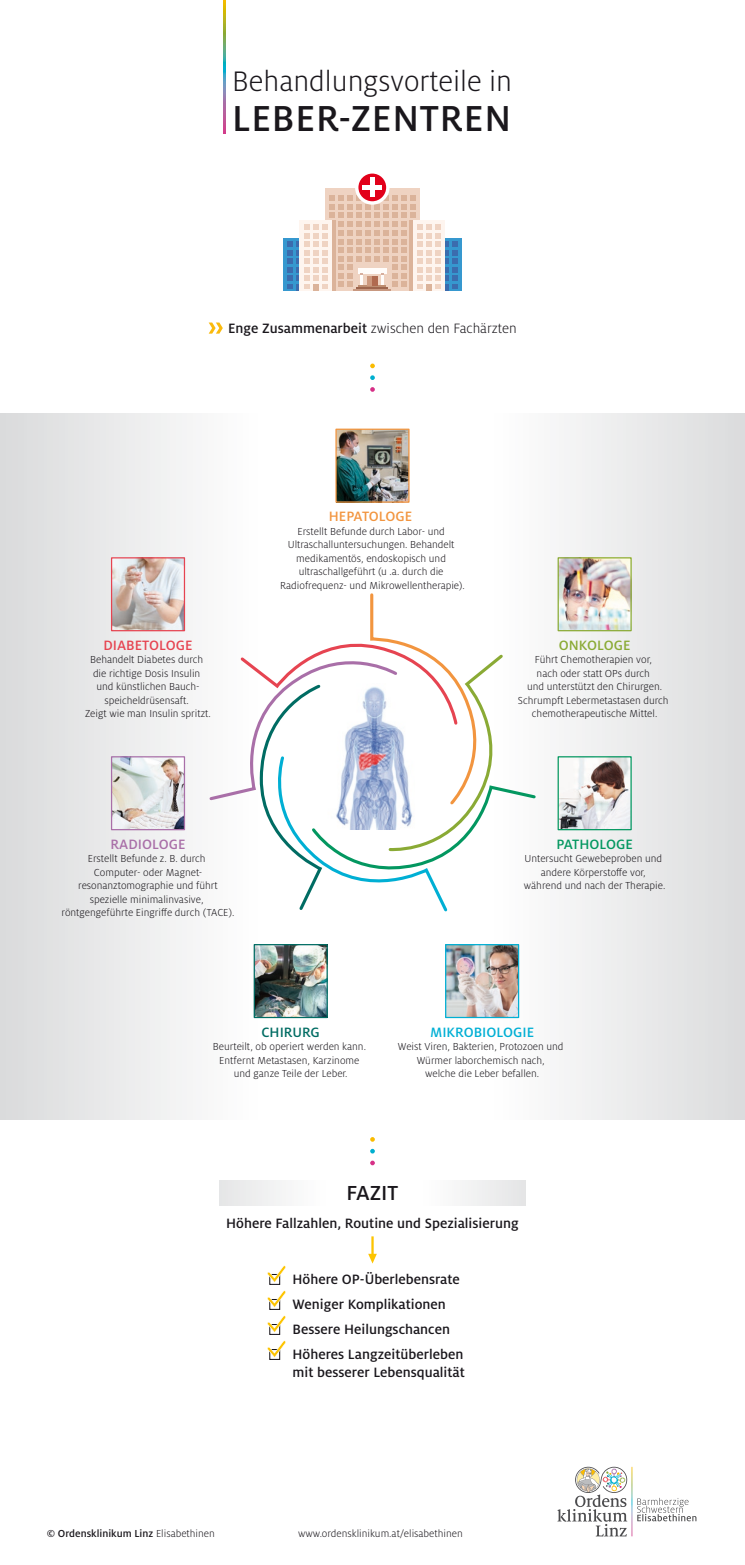
<style>
.page{position:relative;width:745px;height:1565px;background:#fff}
.page>*{position:absolute;margin:0;border:0;box-sizing:border-box;transform-origin:0 0}
.t1{font:500 40px "Milo OT";letter-spacing:.02em;color:#1a171c}
.t2{font:300 31.25px "Milo OT";color:#1a171c}
.t3{font:500 22.5px "Milo OT";color:#1a171c}
.t4{font:500 15px/25px "Milo OT";color:#1a171c}
.t5{font:300 15px "Milo OT";color:#1a171c}
.t6{font:500 15px "Milo OT";color:#00afd4}
.t7{font:500 15px "Milo OT";color:#e64451}
.t8{font:500 15px "Milo OT";color:#f2953f}
.t9{font:500 15px "Milo OT";color:#039760}
.t10{font:500 15px "Milo OT";color:#a96fa8}
.t11{font:500 15px "Milo OT";color:#8aaa35}
.t12{font:500 15px "Milo OT";color:#006c63}
.t13{font:300 11.25px/13.5px "Milo OT";color:#1a171c;text-align:center}
.t14{font:500 11.25px "Milo OT";color:#1a171c}
.s1{font-weight:500}
.s2{font-weight:300}
</style>
<div class="page">
<svg style="left:0;top:413px;width:744px;height:707px"></svg>
<svg style="left:208px;top:322px;width:15px;height:12px"></svg>
<img style="left:337px;top:430px;width:70px;height:71px">
<div style="left:335px;top:428px;width:74px;height:75px;border:1px solid #f2953f"></div>
<img style="left:559px;top:559px;width:70px;height:70px">
<div style="left:557px;top:557px;width:74px;height:74px;border:1px solid #8aaa35"></div>
<img style="left:559px;top:758px;width:70px;height:70px">
<div style="left:557px;top:756px;width:74px;height:74px;border:1px solid #039760"></div>
<img style="left:255px;top:946px;width:70px;height:70px">
<div style="left:253px;top:944px;width:74px;height:74px;border:1px solid #006c63"></div>
<img style="left:447px;top:946px;width:70px;height:70px">
<div style="left:445px;top:944px;width:74px;height:74px;border:1px solid #00afd4"></div>
<img style="left:113px;top:758px;width:70px;height:70px">
<div style="left:111px;top:756px;width:74px;height:74px;border:1px solid #a96fa8"></div>
<img style="left:113px;top:559px;width:70px;height:70px">
<div style="left:111px;top:557px;width:74px;height:74px;border:1px solid #e64451"></div>
<svg style="left:370px;top:363px;width:4px;height:5px"></svg>
<svg style="left:370px;top:375px;width:4px;height:5px"></svg>
<svg style="left:370px;top:387px;width:4px;height:5px"></svg>
<svg style="left:370px;top:1137px;width:4px;height:4px"></svg>
<svg style="left:370px;top:1148px;width:4px;height:5px"></svg>
<svg style="left:370px;top:1160px;width:4px;height:5px"></svg>
<svg style="left:223px;top:0;width:2px;height:133px"></svg>
<svg style="left:219px;top:1180px;width:306px;height:25px"></svg>
<hr style="left:371px;top:1236px;width:2px;height:24px;background:#fdc400">
<svg style="left:368px;top:1253px;width:8px;height:10px"></svg>
<div style="left:269px;top:1273px;width:11px;height:11px;border:1px solid #1a171c"></div>
<svg style="left:267px;top:1265px;width:19px;height:17px"></svg>
<div style="left:269px;top:1298px;width:11px;height:11px;border:1px solid #1a171c"></div>
<svg style="left:267px;top:1290px;width:19px;height:17px"></svg>
<div style="left:269px;top:1323px;width:11px;height:11px;border:1px solid #1a171c"></div>
<svg style="left:267px;top:1315px;width:19px;height:17px"></svg>
<div style="left:269px;top:1348px;width:11px;height:11px;border:1px solid #1a171c"></div>
<svg style="left:267px;top:1340px;width:19px;height:17px"></svg>
<svg style="left:557px;top:1466px;width:69px;height:70px"></svg>
<svg style="left:631px;top:1466px;width:1px;height:70px"></svg>
<svg style="left:637px;top:1497px;width:59px;height:24px"></svg>
<svg style="left:207px;top:592px;width:330px;height:322px"></svg>
<div style="left:282px;top:238px;width:33px;height:52px;background:#3698cf"></div>
<svg style="left:457px;top:238px;width:5px;height:52px"></svg>
<div style="left:324px;top:188px;width:33px;height:75px;background:#efd3c2"></div>
<div style="left:387px;top:188px;width:33px;height:75px;background:#efd3c2"></div>
<svg style="left:287px;top:196px;width:170px;height:94px"></svg>
<hr style="left:409px;top:220px;width:3px;height:70px;background:#dbb39a">
<svg style="left:355px;top:170px;width:34px;height:35px"></svg>
<div style="left:358px;top:174px;width:28px;height:27px;background:#e2001a;border-radius:50%"></div>
<hr style="left:370px;top:178px;width:4px;height:19px;background:#fff">
<div style="left:362px;top:185px;width:19px;height:5px;background:#fff"></div>
<h2 class="t2" style="left:232px;top:65px;width:281px">Behandlungsvorteile in</h2>
<h1 class="t1" style="left:232px;top:97px;width:280px">LEBER-ZENTREN</h1>
<h3 class="t5" style="left:228px;top:320px;width:290px"><span class="s1">Enge Zusammenarbeit</span> zwischen den Fachärzten</h3>
<h3 class="t7" style="left:103px;top:637px;width:90px">DIABETOLOGE</h3>
<p class="t13" style="left:85px;top:653px;width:127px">Behandelt Diabetes durch die richtige Dosis Insulin und künstlichen Bauch&shy;speicheldrüsensaft.<br>Zeigt wie man Insulin spritzt.</p>
<h3 class="t8" style="left:329px;top:508px;width:85px">HEPATOLOGE</h3>
<p class="t13" style="left:280px;top:525px;width:186px">Erstellt Befunde durch Labor- und Ultraschalluntersuchungen. Behandelt medikamentös, endoskopisch und ultraschallgeführt (u .a. durch die Radiofrequenz- und Mikrowellentherapie).</p>
<h3 class="t10" style="left:110px;top:836px;width:76px">RADIOLOGE</h3>
<p class="t13" style="left:62px;top:852px;width:174px">Erstellt Befunde z. B. durch<br>Computer- oder Magnet&shy;resonanztomographie und führt spezielle minimalinvasive, röntgengeführte Eingriffe durch (TACE).</p>
<h3 class="t11" style="left:558px;top:637px;width:73px">ONKOLOGE</h3>
<p class="t13" style="left:517px;top:653px;width:152px">Führt Chemotherapien vor,<br>nach oder statt OPs durch<br>und unterstützt den Chirurgen.<br>Schrumpft Lebermetastasen durch chemotherapeutische Mittel.</p>
<h3 class="t9" style="left:556px;top:836px;width:78px">PATHOLOGE</h3>
<p class="t13" style="left:523px;top:852px;width:143px">Untersucht Gewebeproben und andere Körperstoffe vor, während und nach der Therapie.</p>
<h3 class="t12" style="left:261px;top:1023px;width:60px">CHIRURG</h3>
<p class="t13" style="left:213px;top:1040px;width:155px">Beurteilt, ob operiert werden kann.<br>Entfernt Metastasen, Karzinome und ganze Teile der Leber.</p>
<h3 class="t6" style="left:430px;top:1023px;width:105px">MIKROBIOLOGIE</h3>
<p class="t13" style="left:398px;top:1040px;width:167px">Weist Viren, Bakterien, Protozoen und<br>Würmer laborchemisch nach,<br>welche die Leber befallen.</p>
<h3 class="t3" style="left:346px;top:1180px;width:53px">FAZIT</h3>
<h3 class="t4" style="left:226px;top:1210px;width:294px">Höhere Fallzahlen, Routine und Spezialisierung</h3>
<h3 class="t4" style="left:292px;top:1267px;width:172px">Höhere OP-Überlebensrate<br>Weniger Komplikationen<br>Bessere Heilungschancen<br>Höheres Langzeitüberleben</h3>
<h3 class="t4" style="left:292px;top:1359px;width:174px">mit besserer Lebensqualität</h3>
<p class="t14" style="left:47px;top:1526px;width:169px">© Ordensklinikum Linz <span class="s2">Elisabethinen</span></p>
<p class="t13" style="left:298px;top:1526px;width:166px">www.ordensklinikum.at/elisabethinen</p>
</div>
